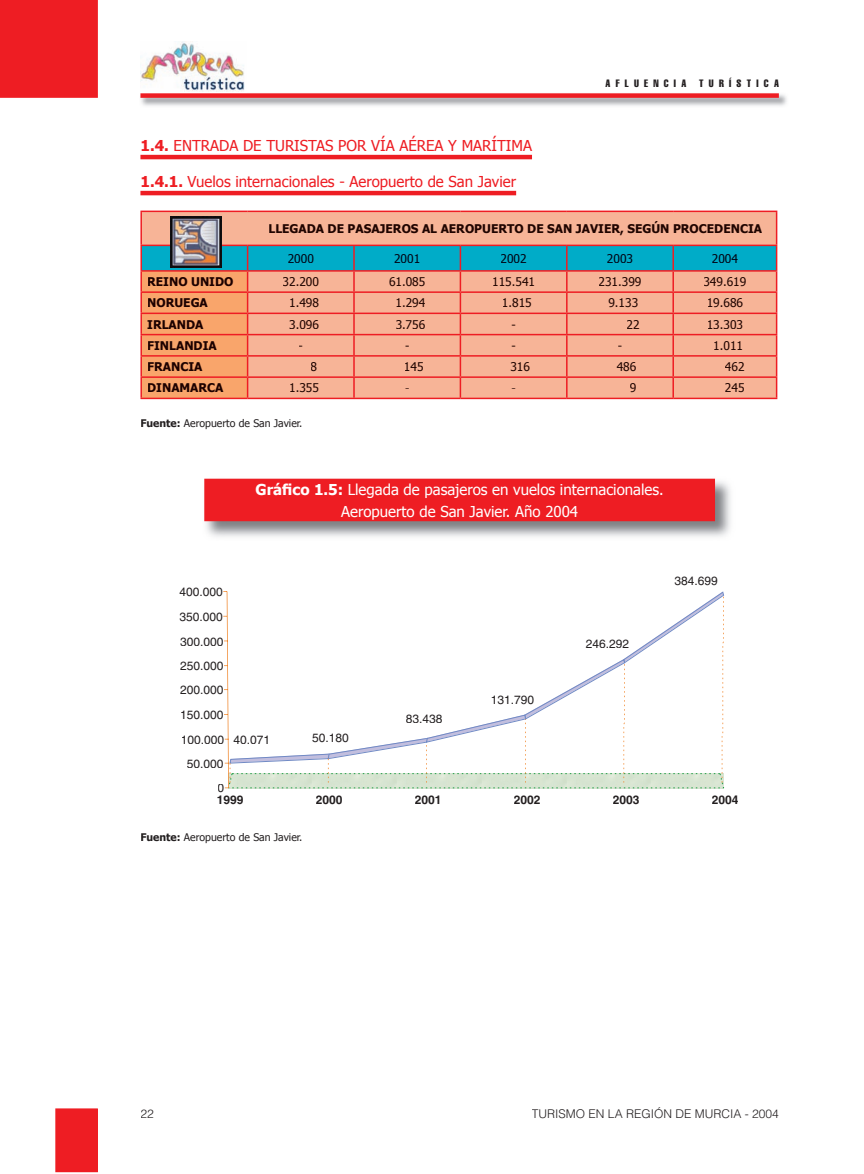
<style>
.page{position:relative;width:864px;height:1174px;background:#fff}
.page>*{position:absolute;margin:0;border:0;box-sizing:border-box;transform-origin:0 0}
.t1{font:15px "Tahoma";color:#ee1d23}
.t2{font:15px/22.2px "Tahoma";color:#fff;text-align:center}
.t3{font:12px "Tahoma";color:#200400}
.t4{font:12px "Helvetica";color:#231f20}
.t5{font:700 12px "Tahoma";color:#200400}
.t6{font:700 12px "Tahoma";color:#1d0100}
.t7{font:300 12px "Helvetica";color:#231f20}
.t8{font:700 12px "Helvetica";color:#231f20}
.t9{font:12px "Tahoma";color:#000617}
.t10{font:10.5px "Tahoma";color:#231f20}
.t11{font:extra-condensed 10.5px "Helvetica";letter-spacing:.5em;color:#231f20}
.s1{font-weight:700}
</style>
<div class="page">
<img style="left:140px;top:41px;width:105px;height:51px">
<img style="left:141px;top:93px;width:646px;height:13px">
<div style="left:140px;top:93px;width:638px;height:5px;background:#ee1d23"></div>
<div style="left:1px;top:1px;width:96px;height:96px;background:#ee1d23"></div>
<div style="left:0;top:0;width:98px;height:98px;border:2px solid #ee1d23"></div>
<div style="left:56px;top:1109px;width:41px;height:62px;background:#ee1d23"></div>
<div style="left:55px;top:1108px;width:43px;height:64px;border:2px solid #ee1d23"></div>
<hr style="left:140px;top:155px;width:392px;height:4px;background:#ee1d23">
<hr style="left:140px;top:191px;width:376px;height:4px;background:#ee1d23">
<svg style="left:142px;top:212px;width:633px;height:33px;background:#f6b094"></svg>
<hr style="left:140px;top:211px;width:107px;height:1px;background:#ee1d23">
<hr style="left:140px;top:212px;width:2px;height:33px;background:#ee1d23">
<hr style="left:247px;top:211px;width:107px;height:1px;background:#ee1d23">
<hr style="left:354px;top:211px;width:106px;height:1px;background:#ee1d23">
<hr style="left:460px;top:211px;width:106px;height:1px;background:#ee1d23">
<hr style="left:566px;top:211px;width:107px;height:1px;background:#ee1d23">
<hr style="left:673px;top:211px;width:104px;height:1px;background:#ee1d23">
<hr style="left:775px;top:212px;width:2px;height:33px;background:#ee1d23">
<hr style="left:140px;top:398px;width:107px;height:1px;background:#ee1d23">
<hr style="left:247px;top:398px;width:107px;height:1px;background:#ee1d23">
<hr style="left:354px;top:398px;width:106px;height:1px;background:#ee1d23">
<hr style="left:460px;top:398px;width:106px;height:1px;background:#ee1d23">
<hr style="left:566px;top:398px;width:107px;height:1px;background:#ee1d23">
<hr style="left:673px;top:398px;width:104px;height:1px;background:#ee1d23">
<div style="left:269px;top:221px;width:492px;height:14px;background:#f7b497"></div>
<svg style="left:140px;top:245px;width:637px;height:153px;background:#d2a48e"></svg>
<div style="left:630px;top:383px;width:5px;height:9px;background:#f7b497"></div>
<div style="left:725px;top:383px;width:18px;height:9px;background:#f7b497"></div>
<img style="left:204px;top:478px;width:527px;height:59px">
<div style="left:205px;top:479px;width:509px;height:41px;background:#ee1d23"></div>
<div style="left:204px;top:479px;width:510px;height:42px;border:2px solid #ee1d23"></div>
<svg style="left:223px;top:591px;width:500px;height:197px"></svg>
<img style="left:170px;top:216px;width:51px;height:51px">
<p class="t11" style="left:605px;top:77px;width:175px">AFLUENCIA TURÍSTICA</p>
<p class="t1" style="left:140px;top:136px;width:393px"><span class="s1">1.4.</span> ENTRADA DE TURISTAS POR VÍA AÉREA Y MARÍTIMA</p>
<p class="t1" style="left:140px;top:172px;width:377px"><span class="s1">1.4.1.</span> Vuelos internacionales - Aeropuerto de San Javier</p>
<p class="t5" style="left:268px;top:221px;width:495px">LLEGADA DE PASAJEROS AL AEROPUERTO DE SAN JAVIER, SEGÚN PROCEDENCIA</p>
<p class="t9" style="left:287px;top:251px;width:28px">2000</p>
<p class="t9" style="left:394px;top:251px;width:28px">2001</p>
<p class="t9" style="left:500px;top:251px;width:28px">2002</p>
<p class="t9" style="left:606px;top:251px;width:28px">2003</p>
<p class="t9" style="left:711px;top:251px;width:28px">2004</p>
<p class="t6" style="left:147px;top:274px;width:88px">REINO UNIDO</p>
<p class="t3" style="left:282px;top:274px;width:38px">32.200</p>
<p class="t3" style="left:389px;top:274px;width:38px">61.085</p>
<p class="t3" style="left:492px;top:274px;width:44px">115.541</p>
<p class="t3" style="left:598px;top:274px;width:44px">231.399</p>
<p class="t3" style="left:703px;top:274px;width:44px">349.619</p>
<p class="t6" style="left:147px;top:295px;width:62px">NORUEGA</p>
<p class="t3" style="left:289px;top:295px;width:31px">1.498</p>
<p class="t3" style="left:395px;top:295px;width:31px">1.294</p>
<p class="t3" style="left:501px;top:295px;width:31px">1.815</p>
<p class="t3" style="left:608px;top:295px;width:31px">9.133</p>
<p class="t3" style="left:706px;top:295px;width:38px">19.686</p>
<p class="t6" style="left:147px;top:316px;width:58px">IRLANDA</p>
<p class="t3" style="left:289px;top:316px;width:31px">3.096</p>
<p class="t3" style="left:395px;top:316px;width:31px">3.756</p>
<p class="t3" style="left:511px;top:316px;width:6px">-</p>
<p class="t3" style="left:626px;top:316px;width:15px">22</p>
<p class="t3" style="left:706px;top:316px;width:38px">13.303</p>
<p class="t6" style="left:147px;top:338px;width:71px">FINLANDIA</p>
<p class="t3" style="left:298px;top:338px;width:6px">-</p>
<p class="t3" style="left:405px;top:338px;width:6px">-</p>
<p class="t3" style="left:511px;top:338px;width:6px">-</p>
<p class="t3" style="left:617px;top:338px;width:6px">-</p>
<p class="t3" style="left:713px;top:338px;width:31px">1.011</p>
<p class="t6" style="left:147px;top:359px;width:57px">FRANCIA</p>
<p class="t3" style="left:310px;top:359px;width:8px">8</p>
<p class="t3" style="left:404px;top:359px;width:21px">145</p>
<p class="t3" style="left:510px;top:359px;width:21px">316</p>
<p class="t3" style="left:616px;top:359px;width:21px">486</p>
<p class="t3" style="left:724px;top:359px;width:21px">462</p>
<p class="t6" style="left:147px;top:380px;width:78px">DINAMARCA</p>
<p class="t3" style="left:289px;top:380px;width:31px">1.355</p>
<p class="t3" style="left:405px;top:380px;width:6px">-</p>
<p class="t3" style="left:511px;top:380px;width:6px">-</p>
<p class="t3" style="left:629px;top:380px;width:8px">9</p>
<p class="t3" style="left:724px;top:380px;width:21px">245</p>
<p class="t10" style="left:140px;top:416px;width:163px"><span class="s1">Fuente:</span> Aeropuerto de San Javier.</p>
<p class="t2" style="left:255px;top:477px;width:409px"><span class="s1">Gráfico 1.5:</span> Llegada de pasajeros en vuelos internacionales.<br>Aeropuerto de San Javier. Año 2004</p>
<p class="t4" style="left:179px;top:585px;width:45px">400.000</p>
<p class="t4" style="left:179px;top:609px;width:45px">350.000</p>
<p class="t4" style="left:180px;top:634px;width:45px">300.000</p>
<p class="t4" style="left:180px;top:659px;width:45px">250.000</p>
<p class="t4" style="left:180px;top:683px;width:45px">200.000</p>
<p class="t4" style="left:180px;top:708px;width:45px">150.000</p>
<p class="t4" style="left:181px;top:732px;width:45px">100.000</p>
<p class="t4" style="left:187px;top:756px;width:38px">50.000</p>
<p class="t4" style="left:217px;top:781px;width:8px">0</p>
<p class="t4" style="left:233px;top:732px;width:38px">40.071</p>
<p class="t4" style="left:312px;top:731px;width:38px">50.180</p>
<p class="t4" style="left:406px;top:711px;width:38px">83.438</p>
<p class="t4" style="left:490px;top:693px;width:45px">131.790</p>
<p class="t4" style="left:585px;top:636px;width:45px">246.292</p>
<p class="t4" style="left:674px;top:573px;width:45px">384.699</p>
<p class="t8" style="left:217px;top:793px;width:28px">1999</p>
<p class="t8" style="left:316px;top:793px;width:28px">2000</p>
<p class="t8" style="left:415px;top:793px;width:28px">2001</p>
<p class="t8" style="left:513px;top:793px;width:28px">2002</p>
<p class="t8" style="left:612px;top:793px;width:28px">2003</p>
<p class="t8" style="left:711px;top:793px;width:28px">2004</p>
<p class="t10" style="left:140px;top:830px;width:163px"><span class="s1">Fuente:</span> Aeropuerto de San Javier.</p>
<p class="t7" style="left:140px;top:1106px;width:15px">22</p>
<p class="t7" style="left:531px;top:1106px;width:248px">TURISMO EN LA REGIÓN DE MURCIA - 2004</p>
</div>
